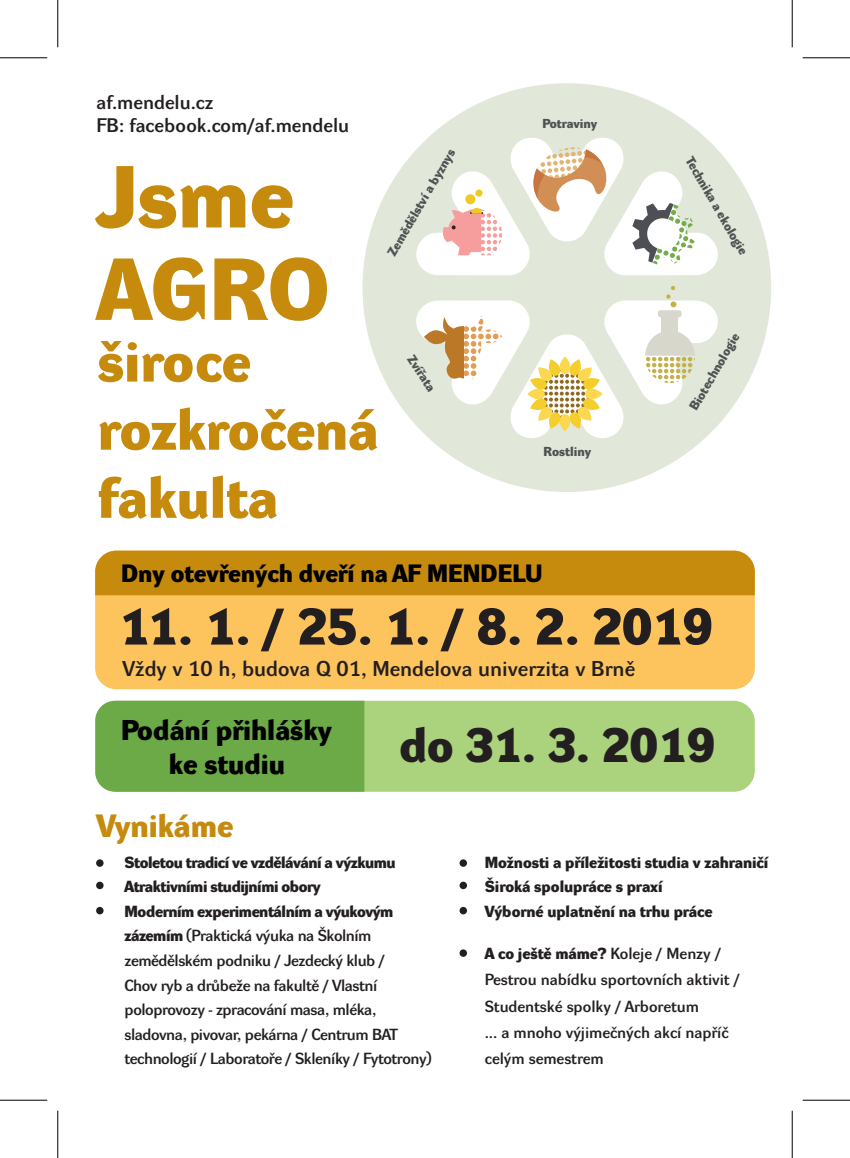
<style>
.page{position:relative;width:850px;height:1158px;background:#fff}
.page>*{position:absolute;margin:0;border:0;box-sizing:border-box;transform-origin:0 0}
.t1{font:700 85.92px/92.4px "Dyna Grotesk DE";color:#c68a0d}
.t2{font:700 56.7px/68.1px "Dyna Grotesk DE";color:#c68a0d}
.t3{font:700 50.23px "Dyna Grotesk DE";color:#231f20}
.t4{font:700 47.25px "Dyna Grotesk DE";color:#231f20}
.t5{font:700 31.5px "Dyna Grotesk DE";color:#c68a0d}
.t6{font:700 28px/33.6px "Dyna Grotesk DE";color:#000;text-align:center}
.t7{font:700 24.5px "Dyna Grotesk DE";color:#000}
.t8{font:21px "Dyna Grotesk DE";color:#231f20}
.t9{font:19.25px/23.1px "Dyna Grotesk DE";color:#231f20}
.t10{font:15.75px/24.5px "Dyna Grotesk DE";letter-spacing:-.03em;color:#231f20}
.t11{font:15.75px/26.2px "Dyna Grotesk DE";letter-spacing:-.005em;color:#231f20}
.t12{font:700 15.75px/24.5px "Dyna Grotesk DE";letter-spacing:-.005em;color:#231f20}
.t13{font:700 12.78px "Dyna Grotesk DE";color:#4f5252}
.s1{font-weight:700}
</style>
<div class="page">
<div style="left:95px;top:550px;width:660px;height:139px;background:#fdc35d;border-radius:21px"></div>
<div style="left:97px;top:700px;width:658px;height:91px;background:#abd37d;border-radius:21px"></div>
<div style="left:95px;top:550px;width:660px;height:45px;background:#c68a0d"></div>
<div style="left:95px;top:700px;width:269px;height:91px;background:#6baa47"></div>
<div style="left:362px;top:83px;width:409px;height:409px;background:#e1e8da;border-radius:50%"></div>
<svg style="left:413px;top:138px;width:306px;height:137px"></svg>
<svg style="left:413px;top:286px;width:308px;height:152px"></svg>
<div style="left:96px;top:859px;width:8px;height:7px;background:#231f20;border-radius:50%"></div>
<div style="left:96px;top:881px;width:8px;height:8px;background:#231f20;border-radius:50%"></div>
<div style="left:96px;top:906px;width:8px;height:8px;background:#231f20;border-radius:50%"></div>
<div style="left:459px;top:859px;width:8px;height:7px;background:#231f20;border-radius:50%"></div>
<div style="left:459px;top:881px;width:8px;height:8px;background:#231f20;border-radius:50%"></div>
<svg style="left:459px;top:906px;width:8px;height:8px"></svg>
<div style="left:459px;top:949px;width:8px;height:7px;background:#231f20;border-radius:50%"></div>
<hr style="left:0;top:57px;width:47px;height:1px;background:#000">
<hr style="left:802px;top:57px;width:48px;height:1px;background:#000">
<hr style="left:0;top:1099px;width:47px;height:1px;background:#000">
<hr style="left:802px;top:1099px;width:48px;height:1px;background:#000">
<hr style="left:57px;top:0;width:1px;height:47px;background:#000">
<hr style="left:57px;top:1110px;width:1px;height:47px;background:#000">
<hr style="left:792px;top:0;width:1px;height:47px;background:#000">
<hr style="left:792px;top:1110px;width:1px;height:47px;background:#000">
<p class="t9" style="left:96px;top:92px;width:254px">af.mendelu.cz<br>FB: facebook.com/af.mendelu</p>
<h1 class="t1" style="left:98px;top:159px;width:233px">Jsme<br>AGRO</h1>
<h2 class="t2" style="left:98px;top:332px;width:282px">široce rozkročená fakulta</h2>
<p class="t13" style="left:384px;top:251px;width:123px;rotate:-60deg">Zemědělství a byznys</p>
<p class="t13" style="left:417px;top:352px;width:42px;rotate:57deg">Zvířata</p>
<p class="t13" style="left:542px;top:116px;width:56px">Potraviny</p>
<p class="t13" style="left:543px;top:444px;width:49px">Rostliny</p>
<h3 class="t7" style="left:121px;top:559px;width:423px">Dny otevřených dveří na AF MENDELU</h3>
<p class="t13" style="left:695px;top:154px;width:112px;rotate:60deg">Technika a ekologie</p>
<p class="t13" style="left:686px;top:405px;width:88px;rotate:-60deg">Biotechnologie</p>
<h3 class="t3" style="left:119px;top:597px;width:595px">11. 1. / 25. 1. / 8. 2. 2019</h3>
<h3 class="t8" style="left:123px;top:656px;width:514px">Vždy v 10 h, budova Q 01, Mendelova univerzita v Brně</h3>
<h3 class="t6" style="left:121px;top:716px;width:212px">Podání přihlášky ke studiu</h3>
<h3 class="t5" style="left:96px;top:808px;width:138px">Vynikáme</h3>
<h3 class="t4" style="left:399px;top:717px;width:317px">do 31. 3. 2019</h3>
<p class="t10" style="left:124px;top:851px;width:309px"><span class="s1">Stoletou tradicí ve vzdělávání a výzkumu Atraktivními studijními obory<br>Moderním experimentálním a výukovým zázemím</span> (Praktická výuka na Školním zemědělském podniku / Jezdecký klub /<br>Chov ryb a drůbeže na fakultě / Vlastní poloprovozy - zpracování masa, mléka, sladovna, pivovar, pekárna / Centrum BAT technologií / Laboratoře / Skleníky / Fytotrony)</p>
<p class="t12" style="left:485px;top:851px;width:285px">Možnosti a příležitosti studia v zahraničí<br>Široká spolupráce s praxí<br>Výborné uplatnění na trhu práce</p>
<p class="t11" style="left:485px;top:941px;width:257px"><span class="s1">A co ještě máme?</span> Koleje / Menzy /<br>Pestrou nabídku sportovních aktivit /<br>Studentské spolky / Arboretum<br>... a mnoho výjimečných akcí napříč celým semestrem</p>
</div>
